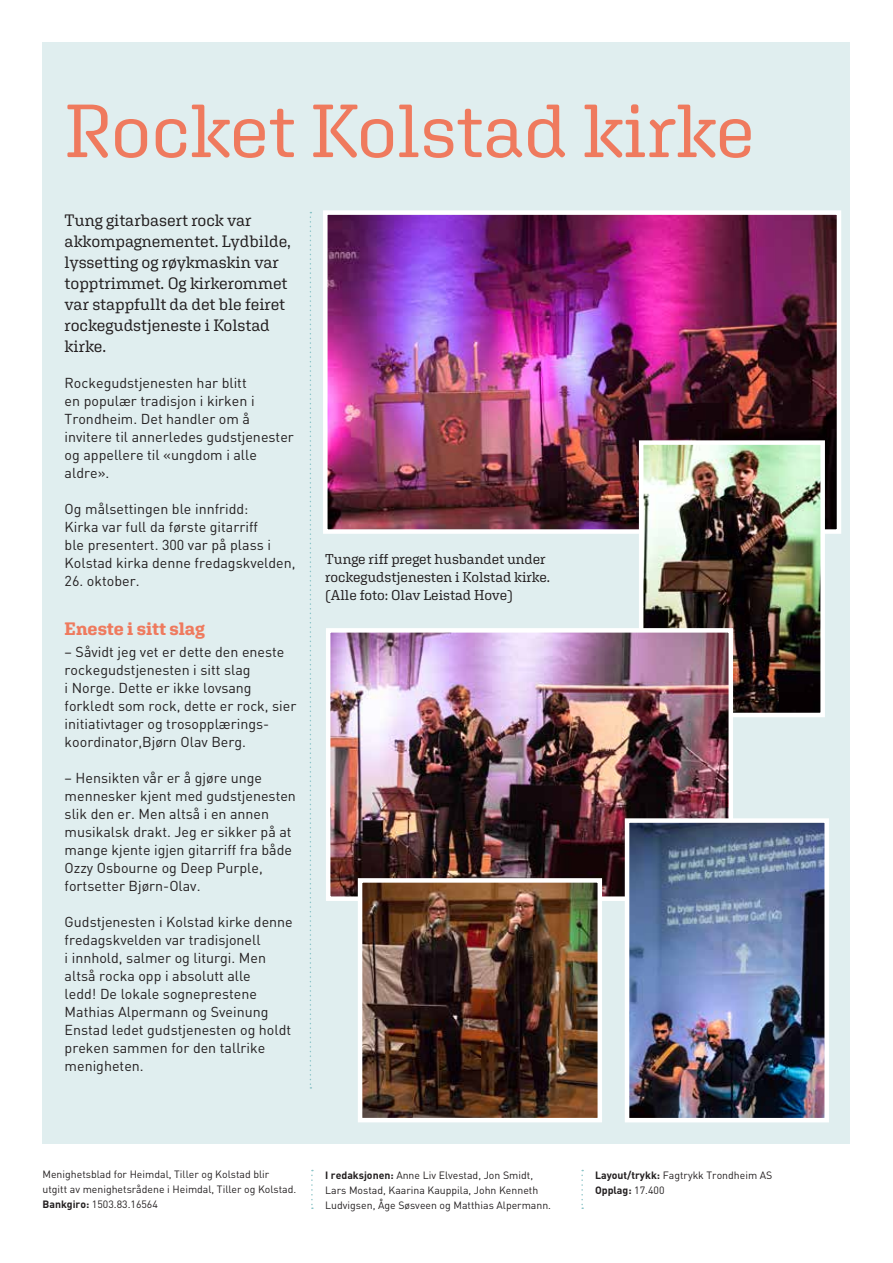
<style>
.page{position:relative;width:893px;height:1263px;background:#fff}
.page>*{position:absolute;margin:0;border:0;box-sizing:border-box;transform-origin:0 0}
.t1{font:75px "Aglet Slab";letter-spacing:-.01em;color:#ef7a5e}
.t2{font:700 18px "Aglet Slab";letter-spacing:-.005em;color:#ef7a5e}
.t3{font:16.5px/21px "Aglet Slab";letter-spacing:-.005em;color:#231f20}
.t4{font:14.25px/18px "DIN";color:#231f20}
.t5{font:14.25px/18px "Aglet Slab";letter-spacing:-.005em;color:#231f20}
.t6{font:10.5px/15px "DIN";color:#231f20}
.s1{font-weight:700}
</style>
<div class="page">
<div style="left:43px;top:43px;width:807px;height:1101px;background:#e0eeef"></div>
<svg style="left:310px;top:212px;width:1px;height:877px"></svg>
<svg style="left:311px;top:1170px;width:2px;height:39px"></svg>
<svg style="left:581px;top:1170px;width:2px;height:39px"></svg>
<img style="left:328px;top:215px;width:508px;height:314px">
<div style="left:323px;top:210px;width:518px;height:324px;border:4px solid #fff"></div>
<img style="left:644px;top:445px;width:176px;height:267px">
<div style="left:639px;top:440px;width:186px;height:277px;border:4px solid #fff"></div>
<img style="left:331px;top:633px;width:397px;height:263px">
<div style="left:326px;top:628px;width:407px;height:273px;border:4px solid #fff"></div>
<img style="left:630px;top:823px;width:194px;height:294px">
<div style="left:625px;top:818px;width:204px;height:304px;border:4px solid #fff"></div>
<img style="left:363px;top:883px;width:234px;height:234px">
<div style="left:358px;top:878px;width:244px;height:244px;border:4px solid #fff"></div>
<h1 class="t1" style="left:65px;top:86px;width:692px">Rocket Kolstad kirke</h1>
<p class="t3" style="left:65px;top:209px;width:228px">Tung gitarbasert rock var akkompagnementet. Lydbilde, lyssetting og røykmaskin var topptrimmet. Og kirkerommet var stappfullt da det ble feiret rockegudstjeneste i Kolstad kirke.</p>
<p class="t4" style="left:65px;top:373px;width:231px">Rockegudstjenesten har blitt<br>en populær tradisjon i kirken i<br>Trondheim. Det handler om å invitere til annerledes gudstjenester og appellere til «ungdom i alle aldre».</p>
<p class="t4" style="left:65px;top:499px;width:232px">Og målsettingen ble innfridd:<br>Kirka var full da første gitarriff<br>ble presentert. 300 var på plass i Kolstad kirka denne fredagskvelden,</p>
<p class="t4" style="left:65px;top:571px;width:76px">26. oktober.</p>
<p class="t2" style="left:65px;top:618px;width:142px">Eneste i sitt slag</p>
<p class="t4" style="left:65px;top:643px;width:233px">– Såvidt jeg vet er dette den eneste rockegudstjenesten i sitt slag<br>i Norge. Dette er ikke lovsang forkledt som rock, dette er rock, sier initiativtager og trosopplærings&shy;koordinator,Bjørn Olav Berg.</p>
<p class="t4" style="left:65px;top:769px;width:233px">– Hensikten vår er å gjøre unge mennesker kjent med gudstjenesten slik den er. Men altså i en annen musikalsk drakt. Jeg er sikker på at mange kjente igjen gitarriff fra både<br>Ozzy Osbourne og Deep Purple, fortsetter Bjørn-Olav.</p>
<p class="t4" style="left:65px;top:913px;width:230px">Gudstjenesten i Kolstad kirke denne fredagskvelden var tradisjonell<br>i innhold, salmer og liturgi. Men altså rocka opp i absolutt alle<br>ledd! De lokale sogneprestene<br>Mathias Alpermann og Sveinung<br>Enstad ledet gudstjenesten og holdt preken sammen for den tallrike menigheten.</p>
<p class="t5" style="left:325px;top:550px;width:226px">Tunge riff preget husbandet under rockegudstjenesten i Kolstad kirke. (Alle foto: Olav Leistad Hove)</p>
<p class="t6" style="left:43px;top:1167px;width:255px">Menighetsblad for Heimdal, Tiller og Kolstad blir utgitt av menighetsrådene i Heimdal, Tiller og Kolstad.<br><span class="s1">Bankgiro:</span> 1503.83.16564</p>
<p class="t6" style="left:325px;top:1167px;width:227px"><span class="s1">I redaksjonen:</span> Anne Liv Elvestad, Jon Smidt,<br>Lars Mostad, Kaarina Kauppila, John Kenneth<br>Ludvigsen, Åge Søsveen og Matthias Alpermann.</p>
<p class="t6" style="left:595px;top:1167px;width:179px"><span class="s1">Layout/trykk:</span> Fagtrykk Trondheim AS<br><span class="s1">Opplag:</span> 17.400</p>
</div>
